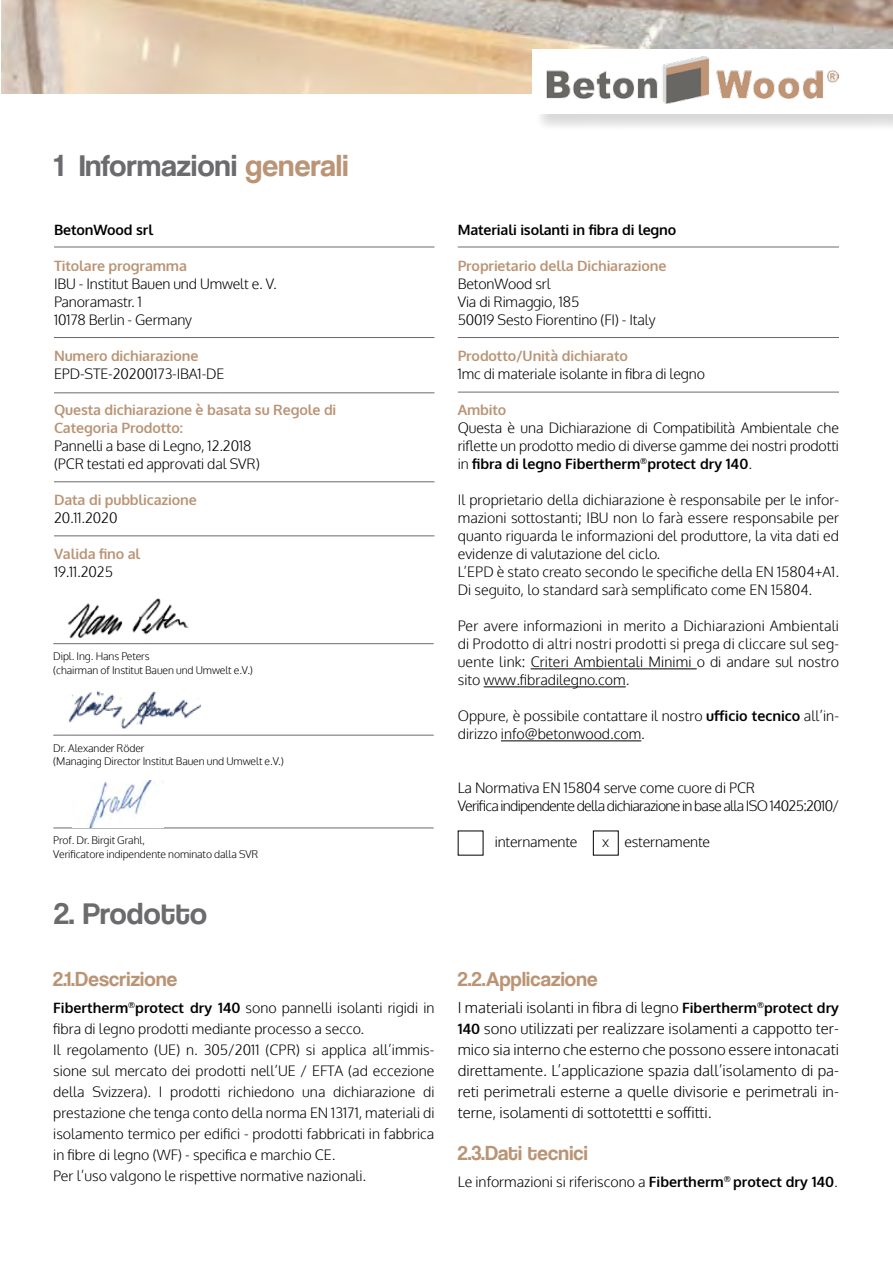
<style>
.page{position:relative;width:893px;height:1263px;background:#fff}
.page>*{position:absolute;margin:0;border:0;box-sizing:border-box;transform-origin:0 0}
.t1{font:31.5px "Coolvetica Rg";letter-spacing:.01em;color:#6b6b6e}
.t2{font:21px "Coolvetica Rg";letter-spacing:.01em;color:#ba9475}
.t3{font:300 15px/21px "Oxygen";color:#000;text-align:justify}
.t4{font:300 14.25px/18px "Oxygen";color:#000}
.t5{font:700 14.25px/18px "Oxygen";letter-spacing:-.01em;color:#ba9475}
.t6{font:300 14.25px/18px "Oxygen";letter-spacing:-.05em;color:#000}
.t7{font:700 14.25px "Oxygen";letter-spacing:-.01em;color:#000}
.t8{font:300 10.5px/13.5px "Oxygen";letter-spacing:-.01em;color:#000}
.s1{color:#ba9475}
.s2{font-weight:700}
.s3{font-weight:700;font-size:14.25px}
</style>
<div class="page">
<hr style="left:54px;top:247px;width:380px;height:1px;background:#6b6b6e">
<hr style="left:54px;top:337px;width:380px;height:1px;background:#6b6b6e">
<hr style="left:54px;top:392px;width:380px;height:1px;background:#6b6b6e">
<hr style="left:54px;top:481px;width:380px;height:1px;background:#6b6b6e">
<hr style="left:54px;top:535px;width:380px;height:1px;background:#6b6b6e">
<hr style="left:53px;top:643px;width:381px;height:1px;background:#6b6b6e">
<hr style="left:53px;top:735px;width:381px;height:1px;background:#6b6b6e">
<hr style="left:531px;top:668px;width:166px;height:1px;background:#000">
<hr style="left:484px;top:686px;width:142px;height:1px;background:#000">
<hr style="left:501px;top:740px;width:140px;height:1px;background:#000">
<hr style="left:458px;top:247px;width:381px;height:1px;background:#6b6b6e">
<hr style="left:458px;top:337px;width:381px;height:1px;background:#6b6b6e">
<hr style="left:458px;top:392px;width:381px;height:1px;background:#6b6b6e">
<hr style="left:53px;top:827px;width:381px;height:1px;background:#6b6b6e">
<div style="left:593px;top:830px;width:26px;height:25px;border:1px solid #000"></div>
<img style="left:68px;top:598px;width:121px;height:40px">
<img style="left:69px;top:690px;width:131px;height:39px">
<img style="left:89px;top:781px;width:63px;height:46px">
<img style="left:2px;top:0;width:891px;height:94px">
<div style="left:535px;top:51px;width:358px;height:81px;background:#000;opacity:.15"></div>
<div style="left:533px;top:49px;width:360px;height:64px;background:#fff"></div>
<img style="left:546px;top:57px;width:293px;height:46px">
<h1 class="t1" style="left:54px;top:147px;width:296px">1 Informazioni <span class="s1">generali</span></h1>
<p class="t7" style="left:54px;top:221px;width:101px">BetonWood srl</p>
<p class="t5" style="left:54px;top:257px;width:135px">Titolare programma</p>
<p class="t4" style="left:54px;top:275px;width:224px">IBU - Institut Bauen und Umwelt e. V.<br>Panoramastr. 1<br>10178 Berlin - Germany</p>
<p class="t5" style="left:54px;top:347px;width:146px">Numero dichiarazione</p>
<p class="t4" style="left:54px;top:365px;width:172px">EPD-STE-20200173-IBA1-DE</p>
<p class="t5" style="left:54px;top:401px;width:284px">Questa dichiarazione è basata su Regole di<br>Categoria Prodotto:</p>
<p class="t4" style="left:54px;top:437px;width:207px">Pannelli a base di Legno, 12.2018 (PCR testati ed approvati dal SVR)</p>
<p class="t5" style="left:54px;top:491px;width:144px">Data di pubblicazione</p>
<p class="t4" style="left:54px;top:509px;width:65px">20.11.2020</p>
<p class="t5" style="left:54px;top:545px;width:88px">Valida fino al</p>
<p class="t4" style="left:54px;top:563px;width:61px">19.11.2025</p>
<p class="t8" style="left:53px;top:650px;width:201px">Dipl. Ing. Hans Peters<br>(chairman of Institut Bauen und Umwelt e.V.)</p>
<p class="t8" style="left:53px;top:741px;width:232px">Dr. Alexander Röder<br>(Managing Director Institut Bauen und Umwelt e.V.)</p>
<p class="t7" style="left:458px;top:221px;width:220px">Materiali isolanti in fibra di legno</p>
<p class="t5" style="left:458px;top:257px;width:210px">Proprietario della Dichiarazione</p>
<p class="t4" style="left:458px;top:275px;width:199px">BetonWood srl<br>Via di Rimaggio, 185<br>50019 Sesto Fiorentino (FI) - Italy</p>
<p class="t5" style="left:458px;top:347px;width:172px">Prodotto/Unità dichiarato</p>
<p class="t4" style="left:458px;top:365px;width:249px">1mc di materiale isolante in fibra di legno</p>
<p class="t5" style="left:458px;top:401px;width:50px">Ambito</p>
<p class="t4" style="left:458px;top:419px;width:383px;text-align:justify">Questa è una Dichiarazione di Compatibilità Ambientale che riflette un prodotto medio di diverse gamme dei nostri prodotti in <span class="s2">fibra di legno Fibertherm</span><sup>®</sup><span class="s2">protect dry 140</span>.</p>
<p class="t4" style="left:458px;top:491px;width:383px">Il proprietario della dichiarazione è responsabile per le infor&shy;mazioni sottostanti; IBU non lo farà essere responsabile per quanto riguarda le informazioni del produttore, la vita dati ed evidenze di valutazione del ciclo.<br>L’EPD è stato creato secondo le specifiche della EN 15804+A1.<br>Di seguito, lo standard sarà semplificato come EN 15804.</p>
<p class="t4" style="left:458px;top:617px;width:383px;text-align:justify">Per avere informazioni in merito a Dichiarazioni Ambientali di Prodotto di altri nostri prodotti si prega di cliccare sul seg&shy;uente link: Criteri Ambientali Minimi o di andare sul nostro sito www.fibradilegno.com.</p>
<p class="t4" style="left:458px;top:707px;width:383px">Oppure, è possibile contattare il nostro <span class="s2">ufficio tecnico</span> all’in&shy;dirizzo info@betonwood.com.</p>
<p class="t6" style="left:458px;top:779px;width:383px">La Normativa EN 15804 serve come cuore di PCR<br>Verifica indipendente della dichiarazione in base alla ISO 14025:2010/</p>
<p class="t8" style="left:53px;top:834px;width:93px">Prof. Dr. Birgit Grahl,</p>
<p class="t4" style="left:495px;top:833px;width:84px">internamente</p>
<p class="t4" style="left:602px;top:833px;width:110px">x esternamente</p>
<p class="t8" style="left:53px;top:848px;width:207px">Verificatore indipendente nominato dalla SVR</p>
<h1 class="t1" style="left:54px;top:894px;width:155px">2. Prodotto</h1>
<h2 class="t2" style="left:53px;top:966px;width:126px">2.1.Descrizione</h2>
<p class="t4" style="left:53px;top:998px;width:383px;line-height:21px"><span class="s2">Fibertherm</span><sup>®</sup><span class="s2">protect dry 140</span> sono pannelli isolanti rigidi in fibra di legno prodotti mediante processo a secco.<br>Il regolamento (UE) n. 305/2011 (CPR) si applica all’immis&shy;sione sul mercato dei prodotti nell’UE / EFTA (ad eccezione della Svizzera). I prodotti richiedono una dichiarazione di prestazione che tenga conto della norma EN 13171, materiali di isolamento termico per edifici - prodotti fabbricati in fabbrica in fibre di legno (WF) - specifica e marchio CE.<br>Per l’uso valgono le rispettive normative nazionali.</p>
<h2 class="t2" style="left:458px;top:966px;width:142px">2.2.Applicazione</h2>
<p class="t3" style="left:458px;top:997px;width:383px">I materiali isolanti in fibra di legno <span class="s3">Fibertherm</span><sup>®</sup><span class="s3">protect dry 140</span> sono utilizzati per realizzare isolamenti a cappotto ter&shy;mico sia interno che esterno che possono essere intonacati direttamente. L’applicazione spazia dall’isolamento di pa&shy;reti perimetrali esterne a quelle divisorie e perimetrali in&shy;terne, isolamenti di sottotettti e soffitti.</p>
<h2 class="t2" style="left:458px;top:1140px;width:132px">2.3.Dati tecnici</h2>
<p class="t4" style="left:458px;top:1173px;width:381px">Le informazioni si riferiscono a <span class="s2">Fibertherm</span><sup>®</sup> <span class="s2">protect dry 140</span>.</p>
</div>
